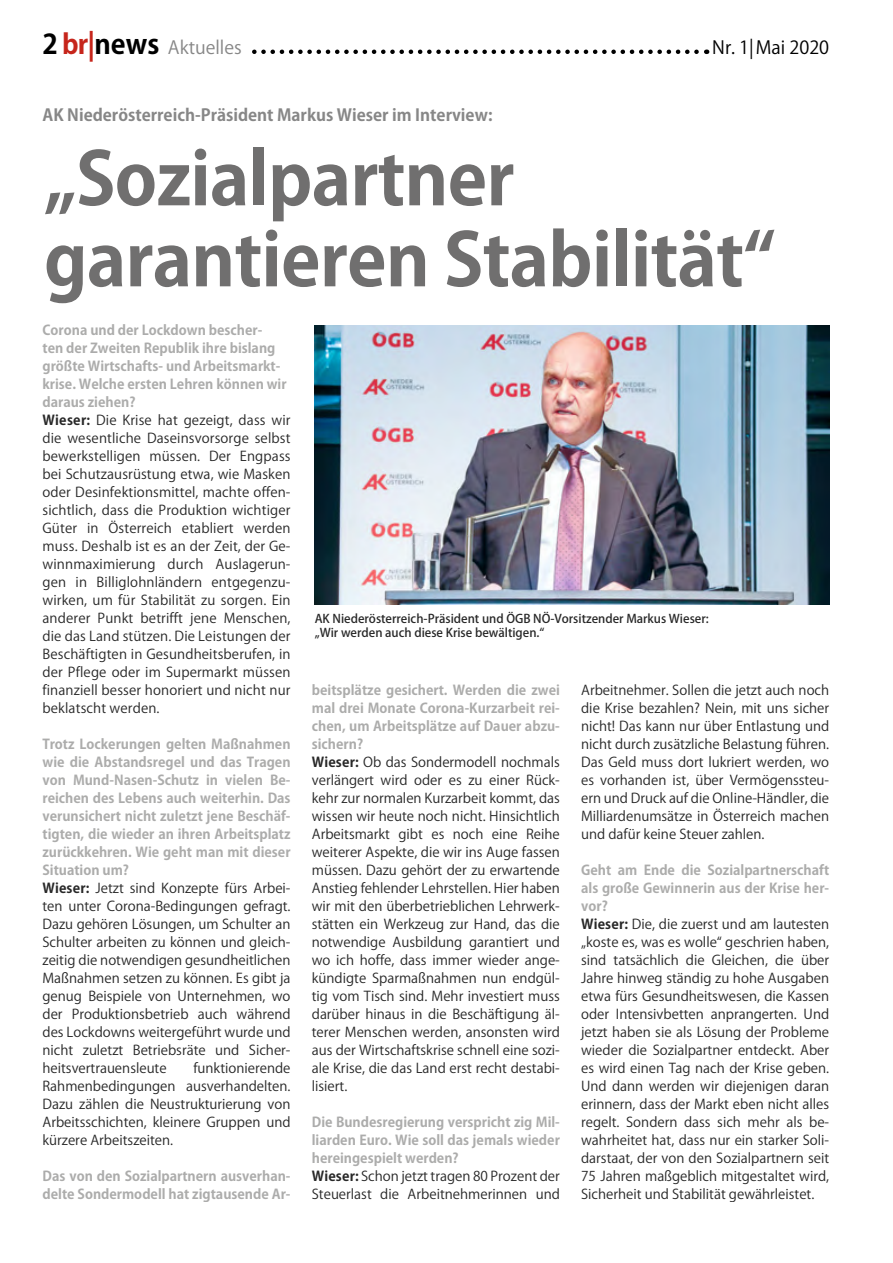
<style>
.page{position:relative;width:893px;height:1263px;background:#fff}
.page>*{position:absolute;margin:0;border:0;box-sizing:border-box;transform-origin:0 0}
.t1{font:700 72px/81px "Koz Go Pro";letter-spacing:-.01em;color:#706f6f}
.t2{font:18px "Koz Go Pro";color:#878787}
.t3{font:18px "Koz Go Pro";color:#000}
.t4{font:700 16.5px "Koz Go Pro";color:#878787}
.t5{font:13.5px/18px "Koz Go Pro";color:#000}
.t6{font:700 13.5px/18px "Koz Go Pro";color:#9d9d9c}
.t7{font:500 12px/14.4px "Koz Go Pro";color:#000}
.s1{font-weight:700;font-size:27px;color:#000}
.s2{font-weight:700;font-size:27px;color:#c6251b}
.s3{font-weight:700;color:#9d9d9c}
.s4{font-weight:700}
.s5{color:#000}
.s6{font-weight:400;color:#000}
</style>
<div class="page">
<svg style="left:252px;top:50px;width:455px;height:4px"></svg>
<img style="left:315px;top:326px;width:514px;height:279px">
<h2 class="t2" style="left:43px;top:36px;width:201px"><span class="s1">2</span> <span class="s2">br|</span><span class="s1">news</span> Aktuelles</h2>
<h2 class="t3" style="left:712px;top:36px;width:118px">Nr. 1|Mai 2020</h2>
<p class="t4" style="left:43px;top:105px;width:452px">AK Niederösterreich-Präsident Markus Wieser im Interview:</p>
<h1 class="t1" style="left:44px;top:143px;width:733px">„Sozialpartner garantieren Stabilität“</h1>
<p class="t5" style="left:43px;top:321px;width:250px"><span class="s3">Corona und der Lockdown bescher-<br>ten der Zweiten Republik ihre bislang größte Wirtschafts- und Arbeitsmarkt&shy;krise. Welche ersten Lehren können wir daraus ziehen?<br></span><span class="s4">Wieser:</span> Die Krise hat gezeigt, dass wir die wesentliche Daseinsvorsorge selbst bewerkstelligen müssen. Der Engpass bei Schutzausrüstung etwa, wie Masken oder Desinfektionsmittel, machte offen&shy;sichtlich, dass die Produktion wichtiger Güter in Österreich etabliert werden muss. Deshalb ist es an der Zeit, der Ge&shy;winnmaximierung durch Auslagerun&shy;gen in Billiglohnländern entgegenzu&shy;wirken, um für Stabilität zu sorgen. Ein anderer Punkt betrifft jene Menschen, die das Land stützen. Die Leistungen der Beschäftigten in Gesundheitsberufen, in der Pflege oder im Supermarkt müssen finanziell besser honoriert und nicht nur beklatscht werden.</p>
<p class="t5" style="left:43px;top:735px;width:250px"><span class="s3">Trotz Lockerungen gelten Maßnahmen wie die Abstandsregel und das Tragen von Mund-Nasen-Schutz in vielen Be&shy;reichen des Lebens auch weiterhin. Das verunsichert nicht zuletzt jene Beschäf&shy;tigten, die wieder an ihren Arbeitsplatz zurückkehren. Wie geht man mit dieser Situation um?<br></span><span class="s4">Wieser:</span> Jetzt sind Konzepte fürs Arbei&shy;ten unter Corona-Bedingungen gefragt.<br>Dazu gehören Lösungen, um Schulter an Schulter arbeiten zu können und gleich&shy;zeitig die notwendigen gesundheitlichen Maßnahmen setzen zu können. Es gibt ja genug Beispiele von Unternehmen, wo der Produktionsbetrieb auch während des Lockdowns weitergeführt wurde und nicht zuletzt Betriebsräte und Sicher&shy;heitsvertrauensleute</p>
<p class="t5" style="left:43px;top:1059px;width:250px;text-align:justify;text-indent:151px">funktionierende Rahmenbedingungen ausverhandelten.<br>Dazu zählen die Neustrukturierung von Arbeitsschichten, kleinere Gruppen und kürzere Arbeitszeiten.</p>
<p class="t6" style="left:43px;top:1167px;width:250px">Das von den Sozialpartnern ausverhan&shy;delte Sondermodell hat zigtausende Ar-</p>
<p class="t7" style="left:315px;top:612px;width:396px">AK Niederösterreich-Präsident und ÖGB NÖ-Vorsitzender Markus Wieser: „Wir werden auch diese Krise bewältigen.“</p>
<p class="t5" style="left:312px;top:681px;width:250px"><span class="s3">beitsplätze gesichert. Werden die zwei mal drei Monate Corona-Kurzarbeit rei&shy;chen, um Arbeitsplätze auf Dauer abzu&shy;sichern?<br></span><span class="s4">Wieser:</span> Ob das Sondermodell nochmals verlängert wird oder es zu einer Rück&shy;kehr zur normalen Kurzarbeit kommt, das wissen wir heute noch nicht. Hinsichtlich Arbeitsmarkt gibt es noch eine Reihe weiterer Aspekte, die wir ins Auge fassen müssen. Dazu gehört der zu erwartende Anstieg fehlender Lehrstellen. Hier haben wir mit den überbetrieblichen Lehrwerk&shy;stätten ein Werkzeug zur Hand, das die notwendige Ausbildung garantiert und wo ich hoffe, dass immer wieder ange&shy;kündigte Sparmaßnahmen nun endgül&shy;tig vom Tisch sind. Mehr investiert muss darüber hinaus in die Beschäftigung äl&shy;terer Menschen werden, ansonsten wird aus der Wirtschaftskrise schnell eine sozi&shy;ale Krise, die das Land erst recht destabi&shy;lisiert.</p>
<p class="t6" style="left:312px;top:1113px;width:250px">Die Bundesregierung verspricht zig Mil&shy;liarden Euro. Wie soll das jemals wieder hereingespielt werden?<br><span class="s5">Wieser:</span> <span class="s6">Schon jetzt tragen 80 Prozent der Steuerlast die Arbeitnehmerinnen und</span></p>
<p class="t5" style="left:581px;top:681px;width:250px;text-align:justify">Arbeitnehmer. Sollen die jetzt auch noch die Krise bezahlen? Nein, mit uns sicher nicht! Das kann nur über Entlastung und nicht durch zusätzliche Belastung führen.<br>Das Geld muss dort lukriert werden, wo es vorhanden ist, über Vermögenssteu&shy;ern und Druck auf die Online-Händler, die Milliardenumsätze in Österreich machen und dafür keine Steuer zahlen.</p>
<p class="t5" style="left:581px;top:861px;width:250px"><span class="s3">Geht am Ende die Sozialpartnerschaft als große Gewinnerin aus der Krise her&shy;vor?<br></span><span class="s4">Wieser:</span> Die, die zuerst und am lautesten „koste es, was es wolle“ geschrien haben, sind tatsächlich die Gleichen, die über Jahre hinweg ständig zu hohe Ausgaben etwa fürs Gesundheitswesen, die Kassen oder Intensivbetten anprangerten. Und jetzt haben sie als Lösung der Probleme wieder die Sozialpartner entdeckt. Aber es wird einen Tag nach der Krise geben.<br>Und dann werden wir diejenigen daran erinnern, dass der Markt eben nicht alles regelt. Sondern dass sich mehr als be&shy;wahrheitet hat, dass nur ein starker Soli&shy;darstaat, der von den Sozialpartnern seit 75 Jahren maßgeblich mitgestaltet wird, Sicherheit und Stabilität gewährleistet.</p>
</div>
